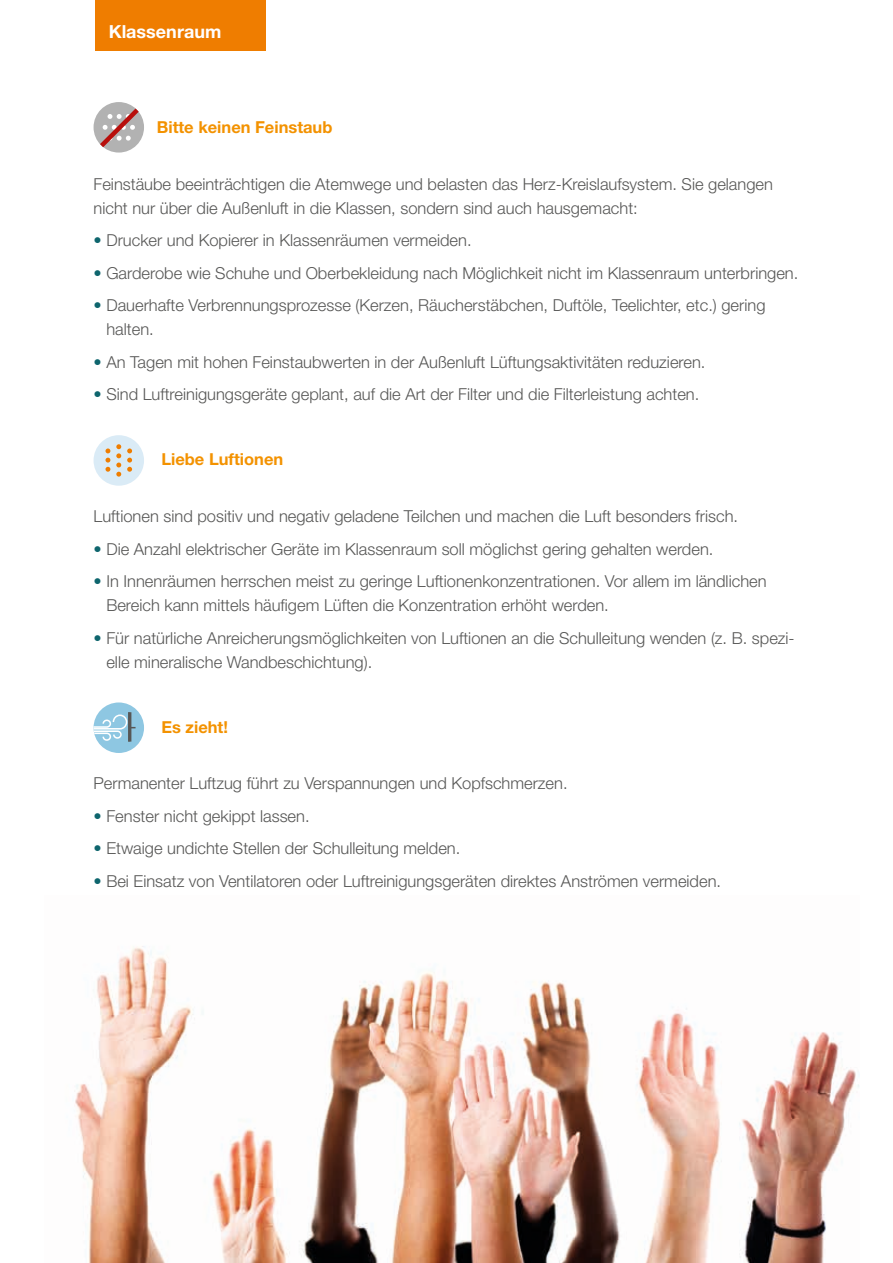
<style>
.page{position:relative;width:893px;height:1263px;background:#fff}
.page>*{position:absolute;margin:0;border:0;box-sizing:border-box;transform-origin:0 0}
.t1{font:700 18px "Helvetica Neue LT Std";color:#fff}
.t2{font:300 16.5px/24px "Helvetica Neue LT Std";color:#575756}
.t3{font:700 16.5px "Helvetica Neue LT Std";color:#f39200}
.s1{font-weight:700;color:#0e656d}
</style>
<div class="page">
<img style="left:75px;top:946px;width:785px;height:317px">
<svg style="left:94px;top:102px;width:50px;height:51px"></svg>
<div style="left:94px;top:435px;width:50px;height:51px;background:#daebf6;border-radius:50%"></div>
<svg style="left:127px;top:448px;width:5px;height:24px"></svg>
<svg style="left:105px;top:448px;width:5px;height:24px"></svg>
<svg style="left:116px;top:444px;width:5px;height:33px"></svg>
<div style="left:94px;top:702px;width:50px;height:51px;background:#8ec7e2;border-radius:50%"></div>
<hr style="left:128px;top:712px;width:3px;height:30px;background:#575756">
<svg style="left:94px;top:714px;width:42px;height:27px"></svg>
<div style="left:96px;top:0;width:170px;height:51px;background:#ef7d00"></div>
<p class="t1" style="left:109px;top:20px;width:114px">Klassenraum</p>
<p class="t3" style="left:157px;top:117px;width:177px">Bitte keinen Feinstaub</p>
<p class="t2" style="left:94px;top:172px;width:681px">Feinstäube beeinträchtigen die Atemwege und belasten das Herz-Kreislaufsystem. Sie gelangen nicht nur über die Außenluft in die Klassen, sondern sind auch hausgemacht:</p>
<p class="t2" style="left:94px;top:228px;width:380px"><span class="s1">•</span> Drucker und Kopierer in Klassenräumen vermeiden.</p>
<p class="t2" style="left:94px;top:261px;width:706px"><span class="s1">•</span> Garderobe wie Schuhe und Oberbekleidung nach Möglichkeit nicht im Klassenraum unterbringen.</p>
<p class="t2" style="left:106px;top:293px;width:661px;text-indent:-13px"><span class="s1">•</span> Dauerhafte Verbrennungsprozesse (Kerzen, Räucherstäbchen, Duftöle, Teelichter, etc.) gering halten.</p>
<p class="t2" style="left:94px;top:350px;width:613px"><span class="s1">•</span> An Tagen mit hohen Feinstaubwerten in der Außenluft Lüftungsaktivitäten reduzieren.</p>
<p class="t2" style="left:94px;top:382px;width:607px"><span class="s1">•</span> Sind Luftreinigungsgeräte geplant, auf die Art der Filter und die Filterleistung achten.</p>
<p class="t3" style="left:161px;top:449px;width:123px">Liebe Luftionen</p>
<p class="t2" style="left:94px;top:504px;width:646px">Luftionen sind positiv und negativ geladene Teilchen und machen die Luft besonders frisch.</p>
<p class="t2" style="left:94px;top:536px;width:621px"><span class="s1">•</span> Die Anzahl elektrischer Geräte im Klassenraum soll möglichst gering gehalten werden.</p>
<p class="t2" style="left:106px;top:569px;width:662px;text-indent:-13px"><span class="s1">•</span> In Innenräumen herrschen meist zu geringe Luftionenkonzentrationen. Vor allem im ländlichen<br>Bereich kann mittels häufigem Lüften die Konzentration erhöht werden.</p>
<p class="t2" style="left:106px;top:625px;width:690px;text-indent:-13px"><span class="s1">•</span> Für natürliche Anreicherungsmöglichkeiten von Luftionen an die Schulleitung wenden (z. B. spezi&shy;elle mineralische Wandbeschichtung).</p>
<p class="t3" style="left:161px;top:716px;width:68px">Es zieht!</p>
<p class="t2" style="left:94px;top:771px;width:476px">Permanenter Luftzug führt zu Verspannungen und Kopfschmerzen.</p>
<p class="t2" style="left:94px;top:803px;width:218px"><span class="s1">•</span> Fenster nicht gekippt lassen.</p>
<p class="t2" style="left:94px;top:836px;width:368px"><span class="s1">•</span> Etwaige undichte Stellen der Schulleitung melden.</p>
<p class="t2" style="left:94px;top:868px;width:629px"><span class="s1">•</span> Bei Einsatz von Ventilatoren oder Luftreinigungsgeräten direktes Anströmen vermeiden.</p>
</div>
